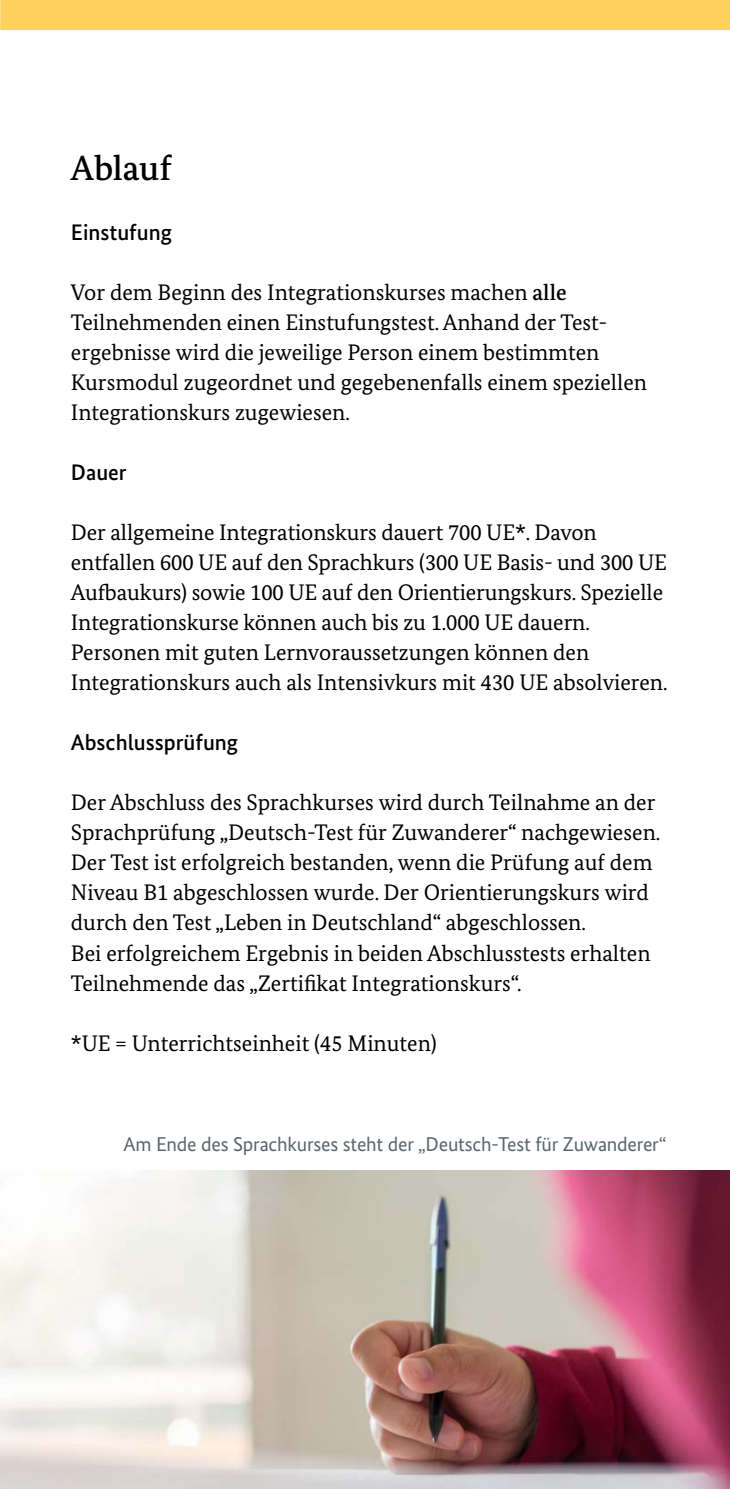
<style>
.page{position:relative;width:730px;height:1489px;background:#fff}
.page>*{position:absolute;margin:0;border:0;box-sizing:border-box;transform-origin:0 0}
.t1{font:500 35px "Bundes Serif";color:#000}
.t2{font:22.5px/30px "Bundes Serif";color:#000}
.t3{font:500 22.5px "Bundes Sans";color:#000}
.t4{font:20px "Bundes Sans";letter-spacing:-.01em;color:#58666d}
.s1{font-weight:500}
</style>
<div class="page">
<img style="left:0;top:1170px;width:730px;height:318px">
<div style="left:0;top:0;width:730px;height:30px;background:#fed161"></div>
<h1 class="t1" style="left:71px;top:147px;width:102px">Ablauf</h1>
<h2 class="t3" style="left:71px;top:219px;width:103px">Einstufung</h2>
<p class="t2" style="left:71px;top:277px;width:578px">Vor dem Beginn des Integrationskurses machen <span class="s1">alle </span>Teilnehmenden einen Einstufungstest. Anhand der Test&shy;ergebnisse wird die jeweilige Person einem bestimmten Kursmodul zugeordnet und gegebenenfalls einem speziellen Integrationskurs zugewiesen.</p>
<h2 class="t3" style="left:71px;top:459px;width:57px">Dauer</h2>
<p class="t2" style="left:71px;top:517px;width:598px">Der allgemeine Integrationskurs dauert 700 UE*. Davon entfallen 600 UE auf den Sprachkurs (300 UE Basis- und 300 UE Aufbaukurs) sowie 100 UE auf den Orientierungskurs. Spezielle Integrationskurse können auch bis zu 1.000 UE dauern.<br>Personen mit guten Lernvoraussetzungen können den Integrationskurs auch als Intensivkurs mit 430 UE absolvieren.</p>
<h2 class="t3" style="left:71px;top:729px;width:169px">Abschlussprüfung</h2>
<p class="t2" style="left:71px;top:787px;width:591px">Der Abschluss des Sprachkurses wird durch Teilnahme an der Sprachprüfung „Deutsch-Test für Zuwanderer“ nachgewiesen.<br>Der Test ist erfolgreich bestanden, wenn die Prüfung auf dem Niveau B1 abgeschlossen wurde. Der Orientierungskurs wird durch den Test „Leben in Deutschland“ abgeschlossen.<br>Bei erfolgreichem Ergebnis in beiden Abschlusstests erhalten Teilnehmende das „Zertifikat Integrationskurs“.</p>
<p class="t2" style="left:71px;top:1027px;width:367px">*UE = Unterrichtseinheit (45 Minuten)</p>
<p class="t4" style="left:123px;top:1131px;width:545px">Am Ende des Sprachkurses steht der „Deutsch-Test für Zuwanderer“</p>
</div>
